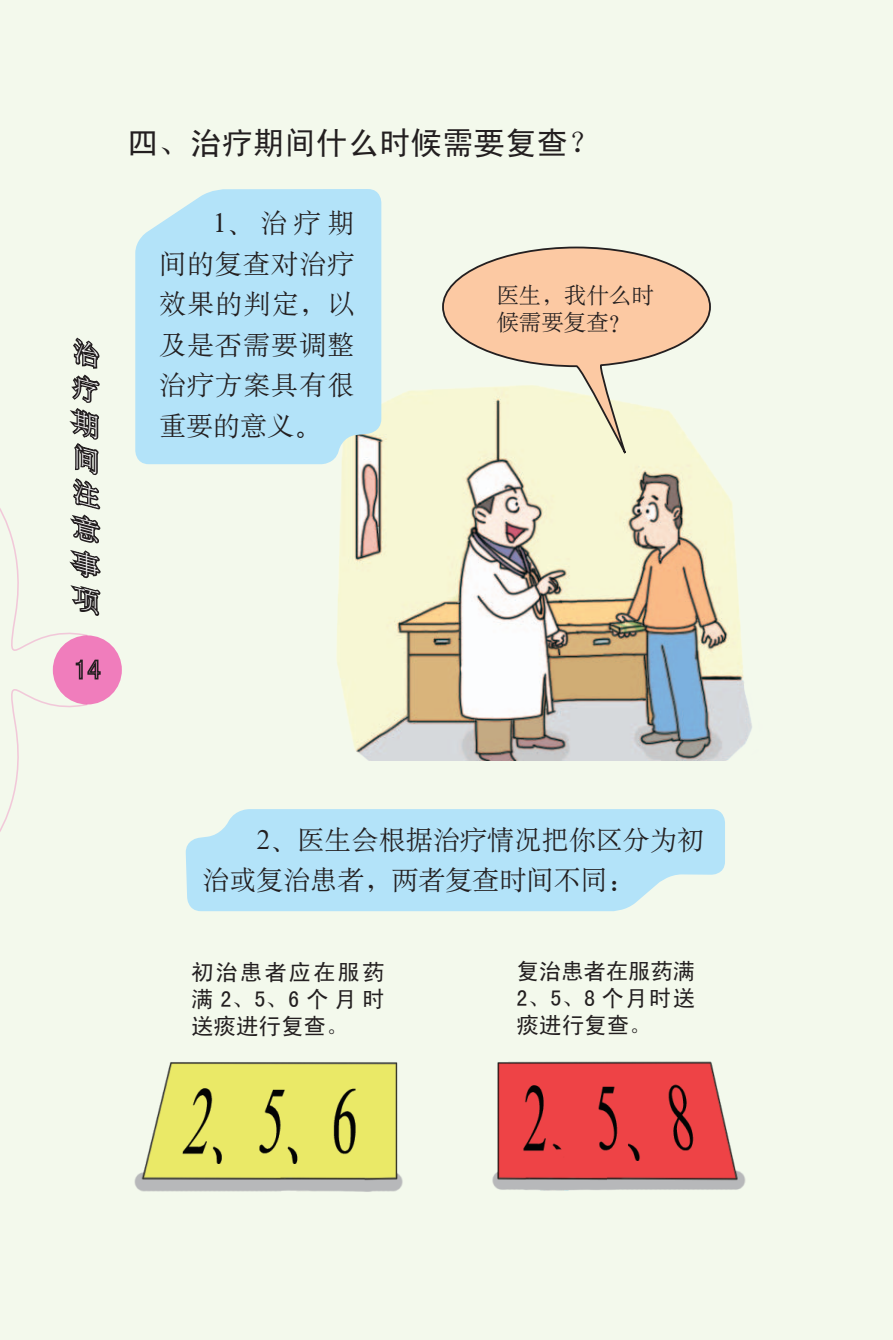
<style>
.page{position:relative;width:893px;height:1340px;background:#fff}
.page>*{position:absolute;margin:0;border:0;box-sizing:border-box;transform-origin:0 0}
.t1{font:31.5px "Sim Hei";color:#231f20}
.t2{font:27px/40.5px "H Ya 6 gj";letter-spacing:.005em;color:#231f20}
.t3{font:22.5px/27px "Sim Hei";color:#231f20;text-align:justify}
.t4{font:22.5px/27px "H Ya 6 gj";color:#231f20}
</style>
<div class="page">
<div style="left:0;top:0;width:893px;height:1339px;background:#f3f9ec"></div>
<div style="left:53px;top:635px;width:69px;height:69px;background:#f07dbc;border-radius:50%"></div>
<svg style="left:0;top:687px;width:89px;height:145px"></svg>
<img style="left:295px;top:236px;width:457px;height:524px">
<svg style="left:185px;top:809px;width:540px;height:102px;background:#b8e4f7"></svg>
<div style="left:135px;top:189px;width:246px;height:275px;background:#b3e3f9"></div>
<img style="left:134px;top:1062px;width:269px;height:130px">
<img style="left:492px;top:1061px;width:254px;height:130px">
<svg style="left:441px;top:246px;width:271px;height:209px"></svg>
<svg style="left:0;top:337px;width:103px;height:343px"></svg>
<p class="t1" style="left:127px;top:127px;width:474px">四、治疗期间什么时候需要复查？</p>
<p class="t2" style="left:159px;top:203px;width:197px;text-align:justify;text-indent:54px">1、治疗期间的复查对治疗效果的判定，以及是否需要调整治疗方案具有很重要的意义。</p>
<p class="t4" style="left:496px;top:281px;width:159px">医生，我什么时候需要复查？</p>
<p class="t2" style="left:202px;top:819px;width:503px;text-indent:54px">2、医生会根据治疗情况把你区分为初治或复治患者，两者复查时间不同：</p>
<p class="t3" style="left:191px;top:958px;width:195px">初治患者应在服药满 2、5、6 个月时送痰进行复查。</p>
<p class="t3" style="left:517px;top:957px;width:180px">复治患者在服药满2、5、8 个月时送痰进行复查。</p>
</div>
